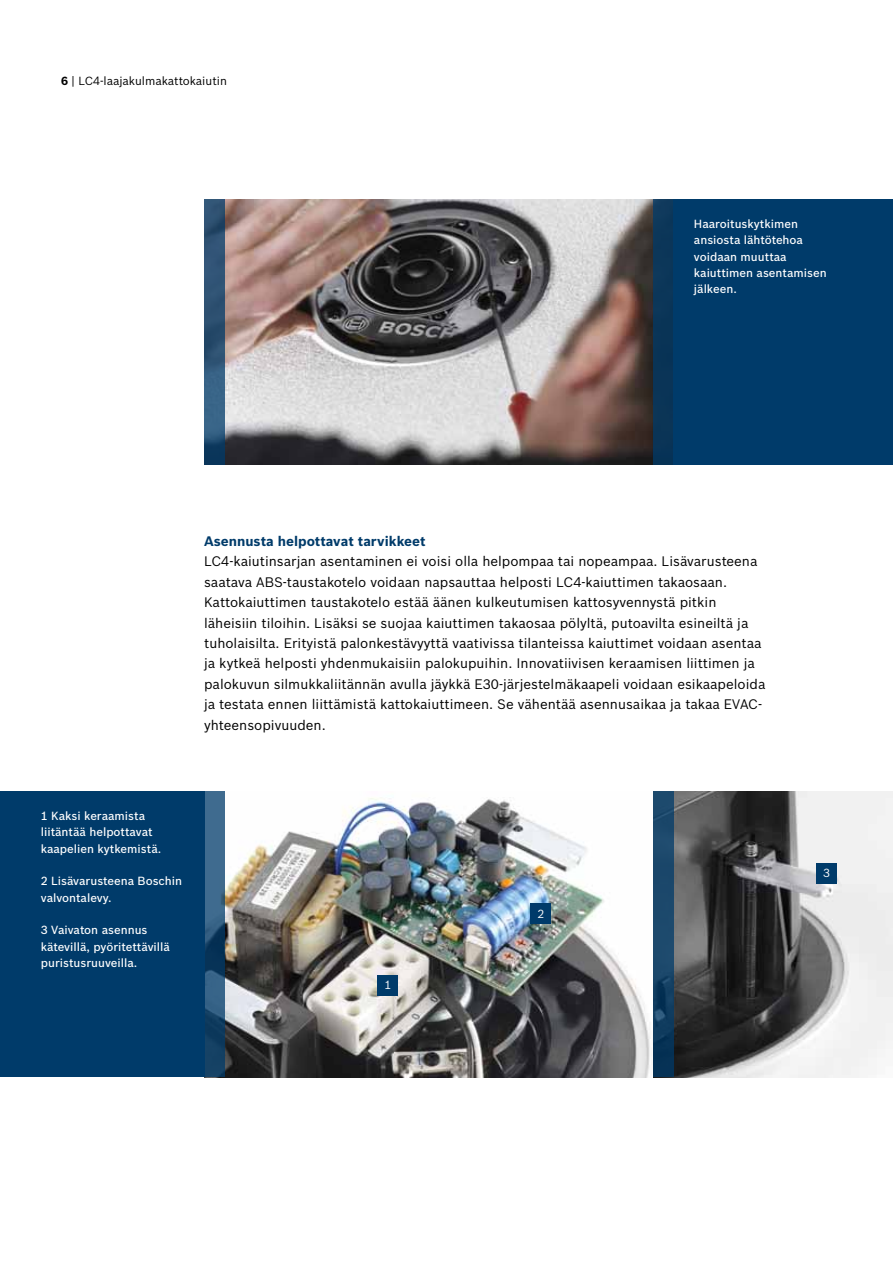
<style>
.page{position:relative;width:893px;height:1263px;background:#fff}
.page>*{position:absolute;margin:0;border:0;box-sizing:border-box;transform-origin:0 0}
.t1{font:13.5px/20.4px "Bosch Sans";color:#000}
.t2{font:700 13.5px "Bosch Sans";color:#003b6a}
.t3{font:500 11.55px/16.4px "Bosch Sans";color:#fff}
.t4{font:11.55px "Bosch Sans";color:#000}
.t5{font:11.55px "Bosch Sans";color:#fff}
.s1{font-weight:700}
</style>
<div class="page">
<img style="left:225px;top:798px;width:426px;height:279px">
<img style="left:225px;top:199px;width:429px;height:266px">
<img style="left:653px;top:791px;width:240px;height:286px">
<svg style="left:204px;top:199px;width:21px;height:266px;background:#2c5375"></svg>
<div style="left:654px;top:199px;width:20px;height:266px;background:#0b3557"></div>
<div style="left:674px;top:199px;width:219px;height:266px;background:#003b6a"></div>
<div style="left:0;top:791px;width:204px;height:286px;background:#003b6a"></div>
<svg style="left:204px;top:791px;width:21px;height:286px;background:#29557a"></svg>
<svg style="left:654px;top:791px;width:20px;height:286px;background:#164266"></svg>
<div style="left:531px;top:904px;width:20px;height:20px;background:#003b6a"></div>
<div style="left:378px;top:975px;width:20px;height:20px;background:#003b6a"></div>
<div style="left:816px;top:863px;width:21px;height:20px;background:#003b6a"></div>
<p class="t4" style="left:61px;top:73px;width:167px"><span class="s1">6</span> | LC4-laajakulmakattokaiutin</p>
<p class="t3" style="left:694px;top:215px;width:134px">Haaroituskytkimen ansiosta lähtötehoa voidaan muuttaa kaiuttimen asentamisen jälkeen.</p>
<p class="t2" style="left:204px;top:531px;width:223px">Asennusta helpottavat tarvikkeet</p>
<p class="t1" style="left:204px;top:550px;width:563px">LC4-kaiutinsarjan asentaminen ei voisi olla helpompaa tai nopeampaa. Lisävarusteena saatava ABS-taustakotelo voidaan napsauttaa helposti LC4-kaiuttimen takaosaan.<br>Kattokaiuttimen taustakotelo estää äänen kulkeutumisen kattosyvennystä pitkin läheisiin tiloihin. Lisäksi se suojaa kaiuttimen takaosaa pölyltä, putoavilta esineiltä ja tuholaisilta. Erityistä palonkestävyyttä vaativissa tilanteissa kaiuttimet voidaan asentaa ja kytkeä helposti yhdenmukaisiin palokupuihin. Innovatiivisen keraamisen liittimen ja palokuvun silmukkaliitännän avulla jäykkä E30-järjestelmäkaapeli voidaan esikaapeloida ja testata ennen liittämistä kattokaiuttimeen. Se vähentää asennusaikaa ja takaa EVAC&shy;yhteensopivuuden.</p>
<p class="t3" style="left:41px;top:807px;width:122px">1 Kaksi keraamista liitäntää helpottavat kaapelien kytkemistä.</p>
<p class="t3" style="left:41px;top:872px;width:143px">2 Lisävarusteena Boschin valvontalevy.</p>
<p class="t3" style="left:41px;top:921px;width:131px">3 Vaivaton asennus kätevillä, pyöritettävillä puristusruuveilla.</p>
<p class="t5" style="left:384px;top:977px;width:8px">1</p>
<p class="t5" style="left:537px;top:905px;width:8px">2</p>
<p class="t5" style="left:823px;top:864px;width:8px">3</p>
</div>
